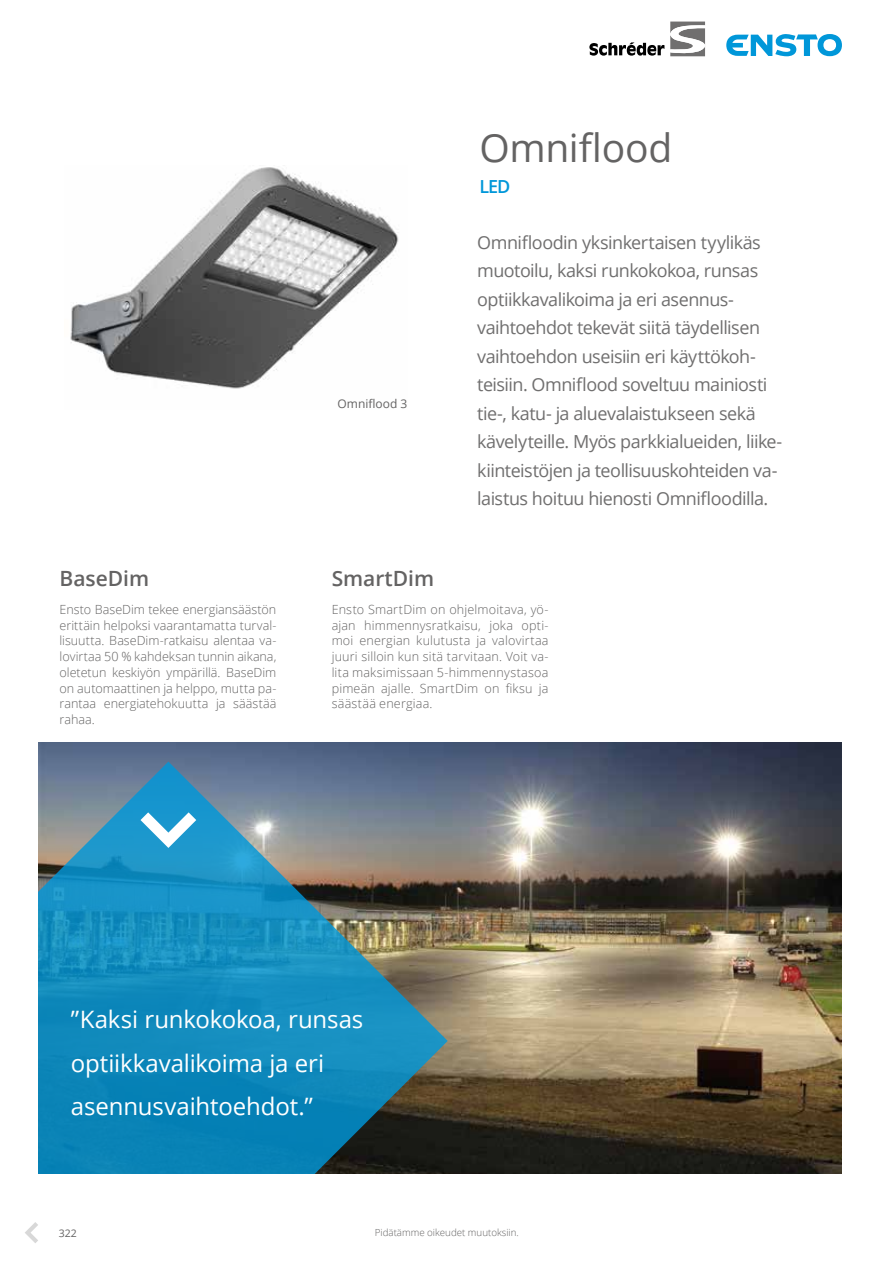
<style>
.page{position:relative;width:893px;height:1263px;background:#fff}
.page>*{position:absolute;margin:0;border:0;box-sizing:border-box;transform-origin:0 0}
.t1{font:39px "Open Sans";letter-spacing:-.005em;color:#646363}
.t2{font:24px/43.5px "Open Sans";letter-spacing:-.005em;color:#fff}
.t3{font:600 21px "Open Sans";color:#646363}
.t4{font:18px/28.5px "Open Sans";letter-spacing:-.03em;color:#706f6f}
.t5{font:600 18px "Open Sans";color:#0097d9}
.t6{font:300 12.6px/15.8px "Open Sans";letter-spacing:.01em;color:#646363;text-align:justify}
.t7{font:12px "Open Sans";color:#646363}
.t8{font:10.5px "Open Sans";color:#646363}
.t9{font:300 9.75px "Open Sans";color:#646363}
</style>
<div class="page">
<svg style="left:726px;top:34px;width:116px;height:22px"></svg>
<svg style="left:670px;top:22px;width:35px;height:34px"></svg>
<svg style="left:589px;top:42px;width:75px;height:14px"></svg>
<svg style="left:25px;top:1222px;width:13px;height:21px"></svg>
<img style="left:38px;top:742px;width:804px;height:432px">
<svg style="left:38px;top:761px;width:410px;height:413px;background:#2f82a5"></svg>
<svg style="left:140px;top:812px;width:56px;height:36px"></svg>
<img style="left:70px;top:167px;width:329px;height:222px">
<h1 class="t1" style="left:479px;top:121px;width:194px">Omniflood</h1>
<h3 class="t3" style="left:60px;top:564px;width:91px">BaseDim</h3>
<p class="t6" style="left:60px;top:601px;width:218px">Ensto BaseDim tekee energiansäästön erittäin helpoksi vaarantamatta turval&shy;lisuutta. BaseDim-ratkaisu alentaa va&shy;lovirtaa 50 % kahdeksan tunnin aikana, oletetun keskiyön ympärillä. BaseDim on automaattinen ja helppo, mutta pa&shy;rantaa energiatehokuutta ja säästää rahaa.</p>
<p class="t7" style="left:338px;top:395px;width:71px">Omniflood 3</p>
<h3 class="t5" style="left:479px;top:175px;width:33px">LED</h3>
<p class="t4" style="left:477px;top:228px;width:305px">Omnifloodin yksinkertaisen tyylikäs muotoilu, kaksi runkokokoa, runsas optiikkavalikoima ja eri asennus&shy;vaihtoehdot tekevät siitä täydellisen vaihtoehdon useisiin eri käyttökoh&shy;teisiin. Omniflood soveltuu mainiosti tie-, katu- ja aluevalaistukseen sekä kävelyteille. Myös parkkialueiden, liike&shy;kiinteistöjen ja teollisuuskohteiden va&shy;laistus hoituu hienosti Omnifloodilla.</p>
<h3 class="t3" style="left:332px;top:564px;width:104px">SmartDim</h3>
<p class="t6" style="left:332px;top:601px;width:218px">Ensto SmartDim on ohjelmoitava, yö&shy;ajan himmennysratkaisu, joka opti&shy;moi energian kulutusta ja valovirtaa juuri silloin kun sitä tarvitaan. Voit va&shy;lita maksimissaan 5-himmennystasoa pimeän ajalle. SmartDim on fiksu ja säästää energiaa.</p>
<h2 class="t2" style="left:71px;top:997px;width:294px">”Kaksi runkokokoa, runsas optiikkavalikoima ja eri asennusvaihtoehdot.”</h2>
<p class="t8" style="left:59px;top:1226px;width:20px">322</p>
<p class="t9" style="left:375px;top:1226px;width:145px">Pidätämme oikeudet muutoksiin.</p>
</div>
